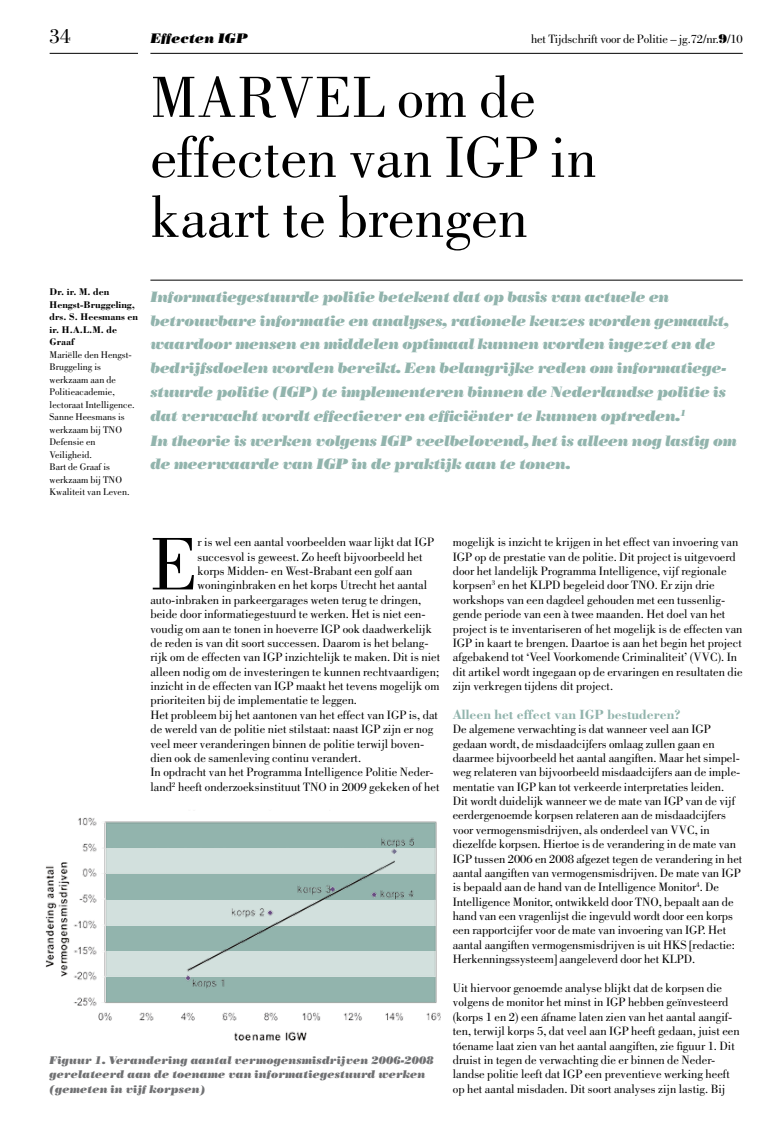
<style>
.page{position:relative;width:780px;height:1134px;background:#fff}
.page>*{position:absolute;margin:0;border:0;box-sizing:border-box;transform-origin:0 0}
.t1{font:77px "Bodoni";color:#000}
.t2{font:60px/60px "Bodoni";color:#000}
.t3{font:21.25px "Bodoni";color:#000}
.t4{font:italic 15px/23.9px "Bodoni Poster";letter-spacing:-.025em;color:#92b4ad}
.t5{font:700 13.75px "Bodoni";color:#92b4ad}
.t6{font:italic 13.75px "Bodoni Poster";color:#000}
.t7{font:12.5px/14.4px "Bodoni";color:#000}
.t8{font:italic 11px/14.4px "Bodoni Poster";color:#707173}
.t9{font:10px/12.5px "Bodoni";color:#000}
.t10{font:700 10px/12.5px "Bodoni";color:#000}
.s1{font-family:"Bodoni Poster"}
</style>
<div class="page">
<hr style="left:150px;top:53px;width:592px;height:1px;background:#000">
<hr style="left:50px;top:53px;width:88px;height:1px;background:#000">
<hr style="left:150px;top:280px;width:592px;height:1px;background:#000">
<img style="left:45px;top:817px;width:395px;height:224px">
<h3 class="t3" style="left:50px;top:24px;width:12px">34</h3>
<p class="t7" style="left:531px;top:32px;width:213px">het Tijdschrift voor de Politie – jg.72/nr.<span class="s1">9</span>/10</p>
<h2 class="t2" style="left:150px;top:68px;width:447px">MARVEL om de effecten van IGP in kaart te brengen</h2>
<p class="t6" style="left:150px;top:30px;width:99px">Effecten IGP</p>
<p class="t10" style="left:50px;top:286px;width:90px">Dr. ir. M. den<br>Hengst-Bruggeling, drs. S. Heesmans en ir. H.A.L.M. de<br>Graaf</p>
<p class="t9" style="left:50px;top:348px;width:87px">Mariëlle den Hengst-<br>Bruggeling is werkzaam aan de<br>Politieacademie, lectoraat Intelligence.<br>Sanne Heesmans is werkzaam bij TNO<br>Defensie en<br>Veiligheid.<br>Bart de Graaf is werkzaam bij TNO<br>Kwaliteit van Leven.</p>
<p class="t4" style="left:150px;top:285px;width:588px">Informatiegestuurde politie betekent dat op basis van actuele en betrouwbare informatie en analyses, rationele keuzes worden gemaakt, waardoor mensen en middelen optimaal kunnen worden ingezet en de bedrijfsdoelen worden bereikt. Een belangrijke reden om informatiege&shy;stuurde politie (IGP) te implementeren binnen de Nederlandse politie is dat verwacht wordt effectiever en efficiënter te kunnen optreden.<sup>1<br></sup>In theorie is werken volgens IGP veelbelovend, het is alleen nog lastig om de meerwaarde van IGP in de praktijk aan te tonen.</p>
<h1 class="t1" style="left:150px;top:521px;width:49px">E</h1>
<p class="t7" style="left:197px;top:535px;width:238px">r is wel een aantal voorbeelden waar lijkt dat IGP</p>
<p class="t7" style="left:197px;top:549px;width:227px">succesvol is geweest. Zo heeft bijvoorbeeld het</p>
<p class="t7" style="left:197px;top:564px;width:216px">korps Midden- en West-Brabant een golf aan</p>
<p class="t7" style="left:197px;top:578px;width:231px">woninginbraken en het korps Utrecht het aantal</p>
<p class="t7" style="left:150px;top:593px;width:272px">auto-inbraken in parkeergarages weten terug te dringen,</p>
<p class="t7" style="left:150px;top:607px;width:277px">beide door informatiegestuurd te werken. Het is niet een-</p>
<p class="t7" style="left:150px;top:621px;width:283px">voudig om aan te tonen in hoeverre IGP ook daadwerkelijk</p>
<p class="t7" style="left:150px;top:636px;width:280px">de reden is van dit soort successen. Daarom is het belang-</p>
<p class="t7" style="left:150px;top:650px;width:291px">rijk om de effecten van IGP inzichtelijk te maken. Dit is niet</p>
<p class="t7" style="left:150px;top:664px;width:290px">alleen nodig om de investeringen te kunnen rechtvaardigen;</p>
<p class="t7" style="left:150px;top:679px;width:290px">inzicht in de effecten van IGP maakt het tevens mogelijk om</p>
<p class="t7" style="left:150px;top:693px;width:208px">prioriteiten bij de implementatie te leggen.</p>
<p class="t7" style="left:150px;top:708px;width:289px">Het probleem bij het aantonen van het effect van IGP is, dat</p>
<p class="t7" style="left:150px;top:722px;width:284px">de wereld van de politie niet stilstaat: naast IGP zijn er nog</p>
<p class="t7" style="left:150px;top:736px;width:275px">veel meer veranderingen binnen de politie terwijl boven-</p>
<p class="t7" style="left:150px;top:751px;width:212px">dien ook de samenleving continu verandert.</p>
<p class="t7" style="left:150px;top:765px;width:284px">In opdracht van het Programma Intelligence Politie Neder-</p>
<p class="t7" style="left:150px;top:779px;width:290px">land<sup>2</sup> heeft onderzoeksinstituut TNO in 2009 gekeken of het</p>
<p class="t8" style="left:50px;top:1053px;width:385px">Figuur 1. Verandering aantal vermogensmisdrijven 2006-2008 gerelateerd aan de toename van informatiegestuurd werken (gemeten in vijf korpsen)</p>
<p class="t7" style="left:453px;top:535px;width:291px">mogelijk is inzicht te krijgen in het effect van invoering van IGP op de prestatie van de politie. Dit project is uitgevoerd door het landelijk Programma Intelligence, vijf regionale korpsen<sup>3</sup> en het KLPD begeleid door TNO. Er zijn drie workshops van een dagdeel gehouden met een tussenlig&shy;gende periode van een à twee maanden. Het doel van het project is te inventariseren of het mogelijk is de effecten van IGP in kaart te brengen. Daartoe is aan het begin het project afgebakend tot ‘Veel Voorkomende Criminaliteit’ (VVC). In dit artikel wordt ingegaan op de ervaringen en resultaten die zijn verkregen tijdens dit project.</p>
<p class="t5" style="left:453px;top:706px;width:229px">Alleen het effect van IGP bestuderen?</p>
<p class="t7" style="left:453px;top:722px;width:291px">De algemene verwachting is dat wanneer veel aan IGP gedaan wordt, de misdaadcijfers omlaag zullen gaan en daarmee bijvoorbeeld het aantal aangiften. Maar het simpel&shy;weg relateren van bijvoorbeeld misdaadcijfers aan de imple&shy;mentatie van IGP kan tot verkeerde interpretaties leiden.<br>Dit wordt duidelijk wanneer we de mate van IGP van de vijf eerdergenoemde korpsen relateren aan de misdaadcijfers voor vermogensmisdrijven, als onderdeel van VVC, in diezelfde korpsen. Hiertoe is de verandering in de mate van IGP tussen 2006 en 2008 afgezet tegen de verandering in het aantal aangiften van vermogensmisdrijven. De mate van IGP is bepaald aan de hand van de Intelligence Monitor<sup>4</sup>. De Intelligence Monitor, ontwikkeld door TNO, bepaalt aan de hand van een vragenlijst die ingevuld wordt door een korps een rapportcijfer voor de mate van invoering van IGP. Het aantal aangiften vermogensmisdrijven is uit HKS [redactie:<br>Herkenningssysteem] aangeleverd door het KLPD.</p>
<p class="t7" style="left:453px;top:981px;width:288px">Uit hiervoor genoemde analyse blijkt dat de korpsen die volgens de monitor het minst in IGP hebben geïnvesteerd (korps 1 en 2) een áfname laten zien van het aantal aangif&shy;ten, terwijl korps 5, dat veel aan IGP heeft gedaan, juist een tóename laat zien van het aantal aangiften, zie figuur 1. Dit druist in tegen de verwachting die er binnen de Neder&shy;landse politie leeft dat IGP een preventieve werking heeft op het aantal misdaden. Dit soort analyses zijn lastig. Bij</p>
</div>
